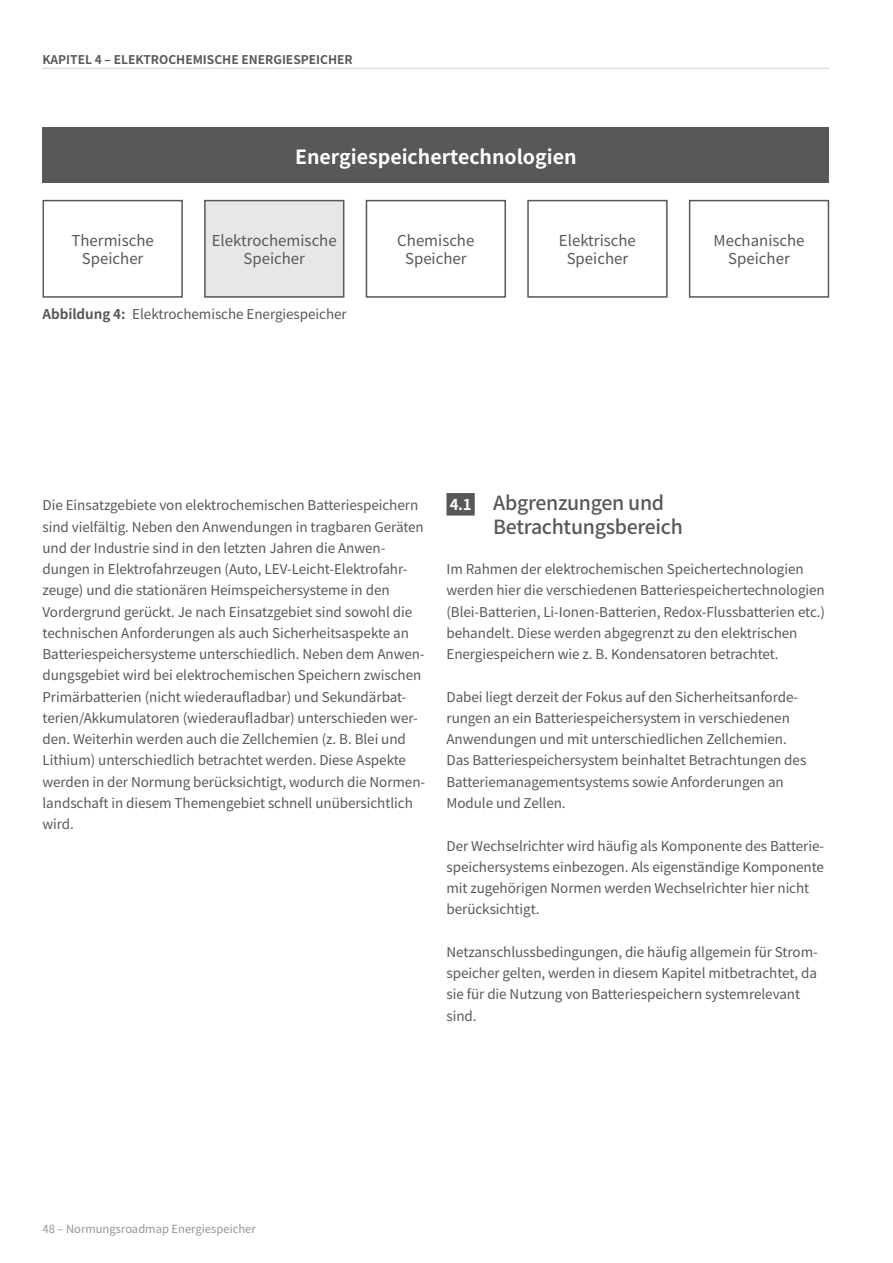
<style>
.page{position:relative;width:893px;height:1263px;background:#fff}
.page>*{position:absolute;margin:0;border:0;box-sizing:border-box;transform-origin:0 0}
._03_Titel_H3_14_EINL{font:500 19.5px/23.4px "Noto Sans TC";letter-spacing:-.015em;color:#57585a}
._06_Abbildungen_Text{font:700 19.5px "Noto Sans TC";color:#fff}
._06_Abbildungen_Text-2{font:15px/18px "Noto Sans TC";color:#57585a;text-align:center}
._06_Fließtext{font:13.5px/21.3px "Noto Sans TC";letter-spacing:-.005em;color:#57585a}
.t1{font:700 12px "Noto Sans TC";color:#57585a}
.t2{font:11.25px "Noto Sans TC";color:#939598}
.s1{font-weight:700}
.s2{font-weight:700;font-size:15px;color:#fff}
</style>
<div class="page">
<div style="left:446px;top:493px;width:29px;height:22px;background:#57585a"></div>
<div style="left:43px;top:128px;width:786px;height:55px;background:#57585a"></div>
<div style="left:43px;top:200px;width:140px;height:98px;border:2px solid #57585a"></div>
<div style="left:204px;top:200px;width:140px;height:98px;background:#e6e7e9;border:2px solid #57585a"></div>
<div style="left:366px;top:200px;width:140px;height:98px;border:2px solid #57585a"></div>
<div style="left:527px;top:200px;width:141px;height:98px;border:2px solid #57585a"></div>
<div style="left:689px;top:200px;width:140px;height:98px;border:2px solid #57585a"></div>
<hr style="left:43px;top:68px;width:786px;height:1px;background:#d1d2d4">
<p class="t1" style="left:43px;top:53px;width:312px">KAPITEL 4 – ELEKTROCHEMISCHE ENERGIESPEICHER</p>
<p class="_06_Abbildungen_Text" style="left:295px;top:146px;width:283px">Energiespeichertechnologien</p>
<p class="_06_Abbildungen_Text-2" style="left:72px;top:232px;width:84px">Thermische<br>Speicher</p>
<p class="_06_Abbildungen_Text-2" style="left:212px;top:232px;width:126px">Elektrochemische<br>Speicher</p>
<p class="_06_Abbildungen_Text-2" style="left:397px;top:232px;width:79px">Chemische<br>Speicher</p>
<p class="_06_Abbildungen_Text-2" style="left:559px;top:232px;width:79px">Elektrische<br>Speicher</p>
<p class="_06_Abbildungen_Text-2" style="left:713px;top:232px;width:93px">Mechanische<br>Speicher</p>
<p class="_06_Fließtext" style="left:43px;top:304px;width:306px"><span class="s1">Abbildung 4:</span> Elektrochemische Energiespeicher</p>
<p class="_06_Fließtext" style="left:43px;top:495px;width:384px">Die Einsatzgebiete von elektrochemischen Batteriespeichern sind vielfältig. Neben den Anwendungen in tragbaren Geräten und der Industrie sind in den letzten Jahren die Anwen&shy;dungen in Elektrofahrzeugen (Auto, LEV-Leicht-Elektrofahr&shy;zeuge) und die stationären Heimspeichersysteme in den Vordergrund gerückt. Je nach Einsatzgebiet sind sowohl die technischen Anforderungen als auch Sicherheitsaspekte an Batteriespeichersysteme unterschiedlich. Neben dem Anwen&shy;dungsgebiet wird bei elektrochemischen Speichern zwischen Primärbatterien (nicht wiederaufladbar) und Sekundärbat&shy;terien/Akkumulatoren (wiederaufladbar) unterschieden wer&shy;den. Weiterhin werden auch die Zellchemien (z. B. Blei und Lithium) unterschiedlich betrachtet werden. Diese Aspekte werden in der Normung berücksichtigt, wodurch die Normen&shy;landschaft in diesem Themengebiet schnell unübersichtlich wird.</p>
<p class="_03_Titel_H3_14_EINL" style="left:493px;top:492px;width:191px;text-indent:-44px"><span class="s2">4.1</span> Abgrenzungen und<br>Betrachtungsbereich</p>
<p class="_06_Fließtext" style="left:446px;top:559px;width:380px">Im Rahmen der elektrochemischen Speichertechnologien werden hier die verschiedenen Batteriespeichertechnologien (Blei-Batterien, Li-Ionen-Batterien, Redox-Flussbatterien etc.) behandelt. Diese werden abgegrenzt zu den elektrischen Energiespeichern wie z. B. Kondensatoren betrachtet.</p>
<p class="_06_Fließtext" style="left:446px;top:686px;width:361px">Dabei liegt derzeit der Fokus auf den Sicherheitsanforde&shy;rungen an ein Batteriespeichersystem in verschiedenen Anwendungen und mit unterschiedlichen Zellchemien.<br>Das Batteriespeichersystem beinhaltet Betrachtungen des Batteriemanagementsystems sowie Anforderungen an Module und Zellen.</p>
<p class="_06_Fließtext" style="left:446px;top:835px;width:379px">Der Wechselrichter wird häufig als Komponente des Batterie&shy;speichersystems einbezogen. Als eigenständige Komponente mit zugehörigen Normen werden Wechselrichter hier nicht berücksichtigt.</p>
<p class="_06_Fließtext" style="left:446px;top:941px;width:373px">Netzanschlussbedingungen, die häufig allgemein für Strom&shy;speicher gelten, werden in diesem Kapitel mitbetrachtet, da sie für die Nutzung von Batteriespeichern systemrelevant sind.</p>
<p class="t2" style="left:43px;top:1223px;width:215px">48 – Normungsroadmap Energiespeicher</p>
</div>
